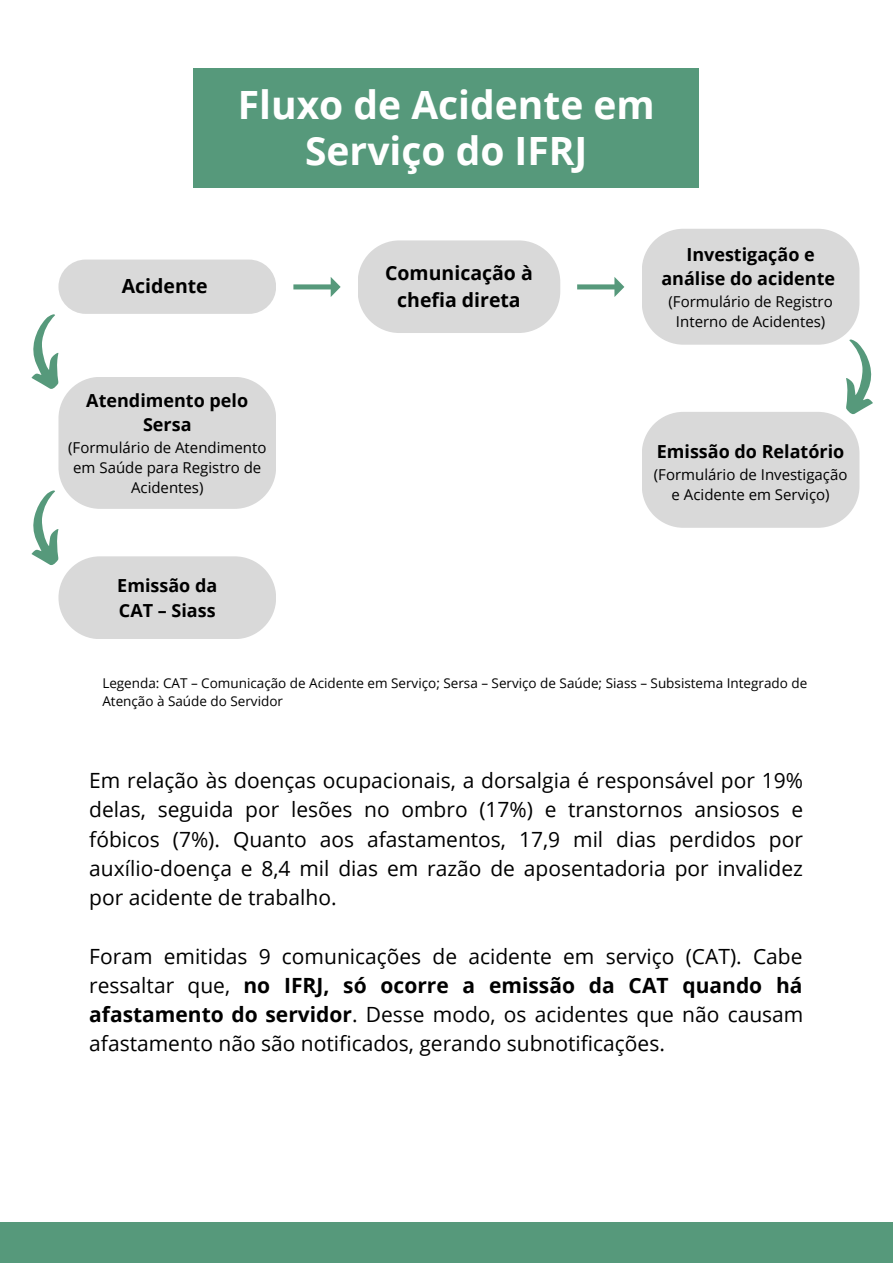
<style>
.page{position:relative;width:893px;height:1264px;background:#fff}
.page>*{position:absolute;margin:0;border:0;box-sizing:border-box;transform-origin:0 0}
.t1{font:700 39px "Open Sans";color:#fff}
.t2{font:21px/29.2px "Open Sans";color:#000;text-align:justify}
.t3{font:700 19.5px/27px "Open Sans";color:#000;text-align:center}
.t4{font:700 18px/24.8px "Open Sans";color:#000;text-align:center}
.t5{font:15px/20.2px "Open Sans";color:#000;text-align:center}
.t6{font:13.5px/18px "Open Sans";color:#000}
.s1{font-weight:700}
</style>
<div class="page">
<div style="left:0;top:1221px;width:892px;height:41px;background:#56997b"></div>
<div style="left:58px;top:259px;width:218px;height:55px;background:#d9d9d9;border-radius:27px"></div>
<svg style="left:358px;top:240px;width:202px;height:93px"></svg>
<div style="left:58px;top:556px;width:218px;height:83px;background:#d9d9d9;border-radius:41px"></div>
<svg style="left:293px;top:277px;width:47px;height:20px"></svg>
<div style="left:194px;top:68px;width:505px;height:119px;background:#56997b"></div>
<svg style="left:31px;top:314px;width:245px;height:251px"></svg>
<svg style="left:642px;top:229px;width:230px;height:299px"></svg>
<svg style="left:577px;top:277px;width:47px;height:20px"></svg>
<p class="t3" style="left:122px;top:272px;width:87px">Acidente</p>
<p class="t1" style="left:238px;top:77px;width:418px">Fluxo de Acidente em</p>
<p class="t1" style="left:305px;top:123px;width:284px">Serviço do IFRJ</p>
<p class="t3" style="left:385px;top:259px;width:149px">Comunicação à chefia direta</p>
<p class="t4" style="left:661px;top:241px;width:175px">Investigação e análise do acidente</p>
<p class="t5" style="left:668px;top:291px;width:166px">(Formulário de Registro<br>Interno de Acidentes)</p>
<p class="t4" style="left:86px;top:387px;width:163px">Atendimento pelo<br>Sersa</p>
<p class="t5" style="left:68px;top:437px;width:200px">(Formulário de Atendimento em Saúde para Registro de<br>Acidentes)</p>
<p class="t4" style="left:656px;top:439px;width:189px">Emissão do Relatório</p>
<p class="t5" style="left:653px;top:464px;width:195px">(Formulário de Investigação</p>
<p class="t5" style="left:671px;top:484px;width:159px">e Acidente em Serviço)</p>
<p class="t4" style="left:117px;top:572px;width:101px;text-align:left">Emissão da<br>CAT – Siass</p>
<p class="t6" style="left:102px;top:674px;width:706px">Legenda: CAT – Comunicação de Acidente em Serviço; Sersa – Serviço de Saúde; Siass – Subsistema Integrado de<br>Atenção à Saúde do Servidor</p>
<p class="t2" style="left:89px;top:765px;width:715px">Em relação às doenças ocupacionais, a dorsalgia é responsável por 19% delas, seguida por lesões no ombro (17%) e transtornos ansiosos e fóbicos (7%). Quanto aos afastamentos, 17,9 mil dias perdidos por auxílio-doença e 8,4 mil dias em razão de aposentadoria por invalidez por acidente de trabalho.</p>
<p class="t2" style="left:89px;top:940px;width:715px">Foram emitidas 9 comunicações de acidente em serviço (CAT). Cabe ressaltar que, <span class="s1">no IFRJ, só ocorre a emissão da CAT quando há afastamento do servidor</span>. Desse modo, os acidentes que não causam afastamento não são notificados, gerando subnotificações.</p>
</div>
